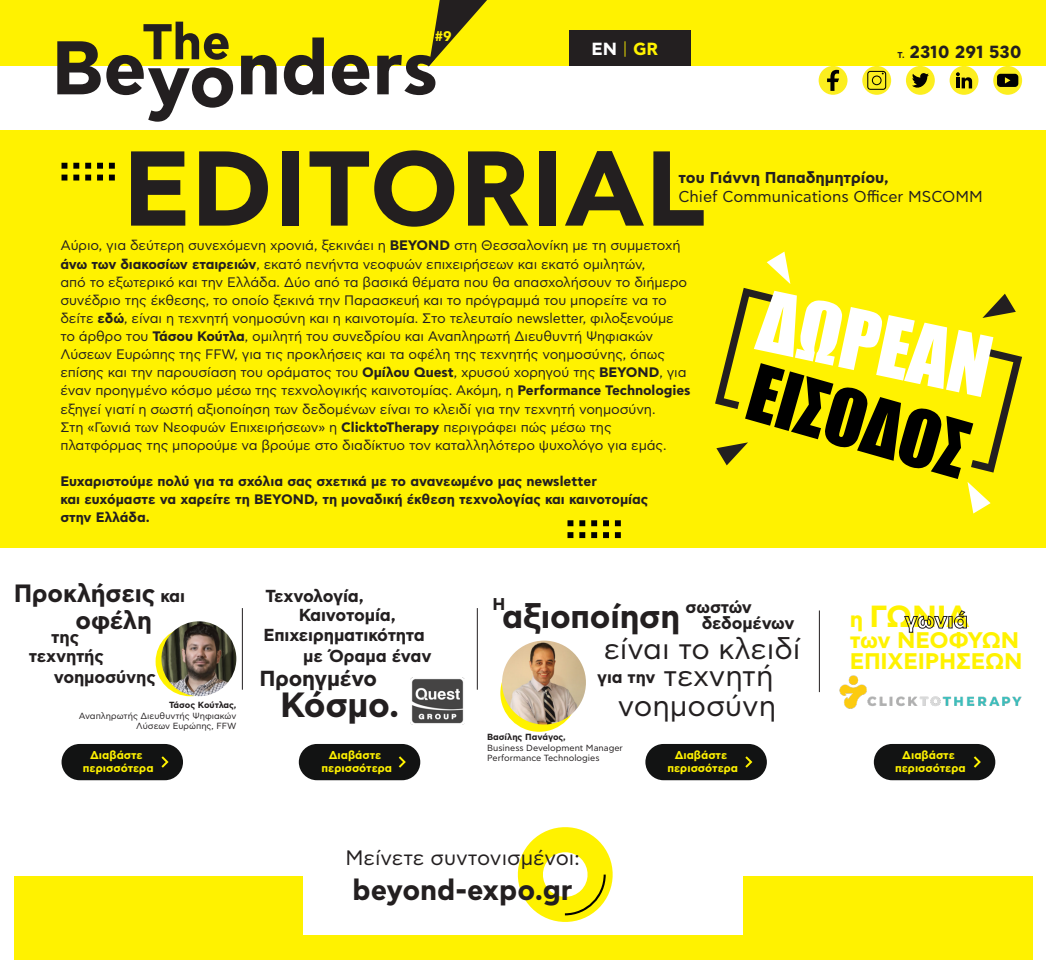
<style>
.page{position:relative;width:1046px;height:975px;background:#fff}
.page>*{position:absolute;margin:0;border:0;box-sizing:border-box;transform-origin:0 0}
.t1{font:700 106.06px "CF Asty Pro";color:#231f20}
.t2{font:77.31px "Impact";color:#fff}
.t3{font:700 75.75px "CF Asty Pro";color:#231f20}
.t4{font:72.94px "Impact";color:#000}
.t5{font:700 50.12px "CF Asty Pro";color:#231f20}
.t6{font:700 35px "CF Asty Pro";letter-spacing:-.005em;color:#231f20}
.t7{font:700 33.25px "CF Asty Pro";letter-spacing:-.005em;color:#231f20}
.t8{font:700 30.56px "CF Asty Pro";letter-spacing:-.005em;color:#fff200}
.t9{font:29.5px/30.7px "CF Asty Pro";color:#231f20;text-align:right}
.t10{font:29.25px "CF Asty Pro";color:#231f20}
.t11{font:700 28.69px "CF Asty Pro";color:#231f20}
.t12{font:700 25px "CF Asty Pro";letter-spacing:-.005em;color:#231f20}
.t13{font:700 22.56px/20.8px "CF Asty Pro";letter-spacing:-.005em;color:#fff200}
.t14{font:700 21.75px "CF Asty Pro";letter-spacing:-.005em;color:#231f20}
.t15{font:20.88px "CF Asty Pro";color:#231f20}
.t16{font:700 17.56px "CF Asty Pro";color:#231f20}
.t17{font:700 17.56px "CF Asty Pro";color:#fff}
.t18{font:700 17.38px/20.9px "CF Asty Pro";letter-spacing:-.005em;color:#231f20}
.t19{font:700 17.38px "CF Asty Pro";letter-spacing:-.03em;color:#231f20}
.t20{font:700 17.19px/16.1px "CF Asty Pro";letter-spacing:-.015em;color:#231f20}
.t21{font:700 17.06px "CF Asty Pro";color:#231f20}
.t22{font:15.75px "CF Asty Pro";color:#231f20}
.t23{font:700 15.75px "CF Asty Pro";color:#231f20}
.t24{font:700 14.06px "CF Asty Pro";color:#fff200}
.t25{font:13.75px/18.1px "CF Asty Pro";letter-spacing:-.005em;color:#231f20}
.t26{font:700 13.75px/18.1px "CF Asty Pro";color:#231f20}
.t27{font:700 11.38px/13.7px "CF Asty Pro";color:#fff200;text-align:center}
.t28{font:8.88px/10.7px "CF Asty Pro";color:#231f20;text-align:right}
.t29{font:700 8.88px "CF Asty Pro";color:#231f20}
.s1{font-weight:300;color:#fff200}
.s2{color:#fff200}
.s3{font-size:8.62px}
.s4{font-weight:700}
.s5{font-size:17.38px}
.s6{font-weight:700;font-size:17.06px}
.s7{font-size:22.56px}
</style>
<div class="page">
<div style="left:0;top:130px;width:1046px;height:418px;background:#fff200"></div>
<div style="left:0;top:0;width:1046px;height:66px;background:#fff200"></div>
<div style="left:569px;top:30px;width:122px;height:36px;background:#231f20"></div>
<svg style="left:993px;top:66px;width:29px;height:29px"></svg>
<div style="left:997px;top:74px;width:21px;height:13px;background:#010101;border-radius:3px"></div>
<svg style="left:1005px;top:77px;width:5px;height:7px"></svg>
<svg style="left:862px;top:66px;width:29px;height:29px"></svg>
<svg style="left:867px;top:71px;width:19px;height:19px"></svg>
<div style="left:906px;top:66px;width:29px;height:29px;background:#fcee1f;border-radius:14px"></div>
<svg style="left:912px;top:73px;width:16px;height:15px"></svg>
<div style="left:818px;top:66px;width:29px;height:29px;background:#fcee1f;border-radius:14px"></div>
<svg style="left:827px;top:70px;width:12px;height:21px"></svg>
<div style="left:949px;top:66px;width:29px;height:29px;background:#fcee1f;border-radius:14px"></div>
<svg style="left:956px;top:72px;width:16px;height:16px"></svg>
<svg style="left:429px;top:0;width:58px;height:66px"></svg>
<div style="left:14px;top:876px;width:1018px;height:84px;background:#fff200"></div>
<div style="left:303px;top:818px;width:440px;height:116px;background:#fff"></div>
<svg style="left:517px;top:827px;width:96px;height:95px"></svg>
<svg style="left:62px;top:163px;width:53px;height:6px"></svg>
<svg style="left:62px;top:175px;width:53px;height:5px"></svg>
<svg style="left:567px;top:520px;width:54px;height:6px"></svg>
<svg style="left:567px;top:532px;width:54px;height:6px"></svg>
<hr style="left:477px;top:608px;width:1px;height:82px;background:#231f20">
<hr style="left:242px;top:608px;width:1px;height:82px;background:#231f20">
<hr style="left:819px;top:610px;width:1px;height:82px;background:#231f20">
<div style="left:62px;top:744px;width:121px;height:36px;background:#121313;border-radius:18px"></div>
<svg style="left:161px;top:756px;width:8px;height:12px"></svg>
<div style="left:299px;top:744px;width:121px;height:36px;background:#121313;border-radius:18px"></div>
<svg style="left:399px;top:756px;width:7px;height:12px"></svg>
<div style="left:645px;top:744px;width:122px;height:36px;background:#121313;border-radius:18px"></div>
<svg style="left:745px;top:756px;width:7px;height:12px"></svg>
<div style="left:874px;top:744px;width:121px;height:36px;background:#121313;border-radius:18px"></div>
<svg style="left:974px;top:756px;width:7px;height:12px"></svg>
<div style="left:156px;top:627px;width:69px;height:69px;background:#fff200;border-radius:50%"></div>
<img style="left:161px;top:621px;width:75px;height:75px;border-radius:37px">
<svg style="left:500px;top:654px;width:78px;height:78px"></svg>
<img style="left:502px;top:640px;width:84px;height:84px;border-radius:42px">
<svg style="left:904px;top:616px;width:43px;height:17px"></svg>
<div style="left:948px;top:616px;width:4px;height:12px;border:1px solid #231f20"></div>
<svg style="left:954px;top:610px;width:13px;height:19px"></svg>
<img style="left:839px;top:675px;width:183px;height:34px">
<img style="left:410px;top:677px;width:54px;height:47px">
<svg style="left:971px;top:347px;width:51px;height:126px"></svg>
<svg style="left:982px;top:294px;width:34px;height:24px"></svg>
<svg style="left:716px;top:442px;width:32px;height:23px"></svg>
<svg style="left:715px;top:252px;width:80px;height:157px"></svg>
<svg style="left:967px;top:482px;width:23px;height:31px"></svg>
<h3 class="t5" style="left:142px;top:10px;width:90px">The</h3>
<p class="t24" style="left:435px;top:27px;width:18px">#9</p>
<h3 class="t3" style="left:51px;top:20px;width:389px">Beyonders</h3>
<p class="t17" style="left:591px;top:37px;width:68px">EN <span class="s1">|</span> <span class="s2">GR</span></p>
<p class="t16" style="left:897px;top:41px;width:126px"><span class="s3">Τ.</span> 2310 291 530</p>
<h1 class="t1" style="left:123px;top:122px;width:586px">EDITORIAL</h1>
<p class="t23" style="left:678px;top:168px;width:212px">του Γιάννη Παπαδημητρίου,</p>
<p class="t22" style="left:678px;top:187px;width:306px">Chief Communications Officer MSCOMM</p>
<p class="t25" style="left:60px;top:237px;width:632px">Αύριο, για δεύτερη συνεχόμενη χρονιά, ξεκινάει η <span class="s4">BEYOND</span> στη Θεσσαλονίκη με τη συμμετοχή <span class="s4">άνω των διακοσίων εταιρειών</span>, εκατό πενήντα νεοφυών επιχειρήσεων και εκατό ομιλητών,<br>από το εξωτερικό και την Ελλάδα. Δύο από τα βασικά θέματα που θα απασχολήσουν το διήμερο συνέδριο της έκθεσης, το οποίο ξεκινά την Παρασκευή και το πρόγραμμά του μπορείτε να το δείτε <span class="s4">εδώ</span>, είναι η τεχνητή νοημοσύνη και η καινοτομία. Στο τελευταίο newsletter, φιλοξενούμε το άρθρο του <span class="s4">Τάσου Κούτλα</span>, ομιλητή του συνεδρίου και Αναπληρωτή Διευθυντή Ψηφιακών Λύσεων Ευρώπης της FFW, για τις προκλήσεις και τα οφέλη της τεχνητής νοημοσύνης, όπως επίσης και την παρουσίαση του οράματος του <span class="s4">Ομίλου Quest</span>, χρυσού χορηγού της <span class="s4">BEYOND</span>, για έναν προηγμένο κόσμο μέσω της τεχνολογικής καινοτομίας. Aκόμη, η <span class="s4">Performance Technologies </span>εξηγεί γιατί η σωστή αξιοποίηση των δεδομένων είναι το κλειδί για την τεχνητή νοημοσύνη.<br>Στη «Γωνιά των Νεοφυών Επιχειρήσεων» η <span class="s4">ClicktoTherapy</span> περιγράφει πώς μέσω της πλατφόρμας της μπορούμε να βρούμε στο διαδίκτυο τον καταλληλότερο ψυχολόγο για εμάς.</p>
<p class="t26" style="left:60px;top:473px;width:589px">Ευχαριστούμε πολύ για τα σχόλια σας σχετικά με το ανανεωμένο μας newsletter<br>και ευχόμαστε να χαρείτε τη BEYOND, τη μοναδική έκθεση τεχνολογίας και καινοτομίας στην Ελλάδα.</p>
<h2 class="t2" style="left:773px;top:261px;width:236px;rotate:12deg">ΔΩΡΕΑΝ</h2>
<h3 class="t4" style="left:766px;top:336px;width:227px;rotate:16deg">ΕΙΣΟΔΟΣ</h3>
<h3 class="t12" style="left:14px;top:578px;width:173px">Προκλήσεις <span class="s5">και</span></h3>
<p class="t19" style="left:266px;top:585px;width:100px">Τεχνολογία,</p>
<h3 class="t12" style="left:76px;top:604px;width:78px">οφέλη</h3>
<p class="t18" style="left:54px;top:646px;width:104px;text-indent:-25px">τεχνητής νοημοσύνης</p>
<p class="t18" style="left:263px;top:606px;width:163px;line-height:19.2px;text-align:center">Καινοτομία,<br>Επιχειρηματικότητα</p>
<p class="t18" style="left:303px;top:646px;width:130px">με Όραμα έναν</p>
<h3 class="t14" style="left:259px;top:664px;width:119px">Προηγμένο</h3>
<h3 class="t6" style="left:280px;top:683px;width:121px">Κόσμο.</h3>
<p class="t18" style="left:51px;top:627px;width:29px">της</p>
<p class="t29" style="left:169px;top:699px;width:69px">Τάσος Κούτλας,</p>
<p class="t28" style="left:79px;top:710px;width:159px">Αναπληρωτής Διευθυντής Ψηφιακών<br>Λύσεων Ευρώπης, FFW</p>
<p class="t21" style="left:492px;top:594px;width:14px">Η</p>
<h3 class="t7" style="left:502px;top:595px;width:179px">αξιοποίηση</h3>
<p class="t20" style="left:702px;top:599px;width:94px;text-indent:-16px">σωστών δεδομένων</p>
<h3 class="t10" style="left:604px;top:631px;width:198px">είναι το κλειδί</h3>
<h3 class="t9" style="left:597px;top:660px;width:180px"><span class="s6">για την</span> τεχνητή νοημοσύνη</h3>
<h3 class="t8" style="left:850px;top:597px;width:121px"><span class="s7">η</span> ΓΩΝΙΑ</h3>
<h3 class="t13" style="left:850px;top:631px;width:174px">των ΝΕΟΦΥΩΝ<br>ΕΠΙΧΕΙΡΗΣΕΩΝ</h3>
<p class="t29" style="left:487px;top:731px;width:80px">Βασίλης Πανάγος,</p>
<p class="t28" style="left:487px;top:742px;width:137px">Business Development Manager</p>
<p class="t27" style="left:90px;top:748px;width:54px">Διαβάστε</p>
<p class="t28" style="left:487px;top:753px;width:114px">Performance Technologies</p>
<p class="t27" style="left:83px;top:762px;width:72px">περισσότερα</p>
<p class="t27" style="left:321px;top:748px;width:72px">Διαβάστε περισσότερα</p>
<p class="t27" style="left:667px;top:748px;width:72px">Διαβάστε περισσότερα</p>
<p class="t27" style="left:895px;top:748px;width:72px">Διαβάστε περισσότερα</p>
<h3 class="t15" style="left:345px;top:846px;width:236px">Μείνετε συντονισμένοι:</h3>
<h3 class="t11" style="left:352px;top:872px;width:221px">beyond-expo.gr</h3>
</div>
